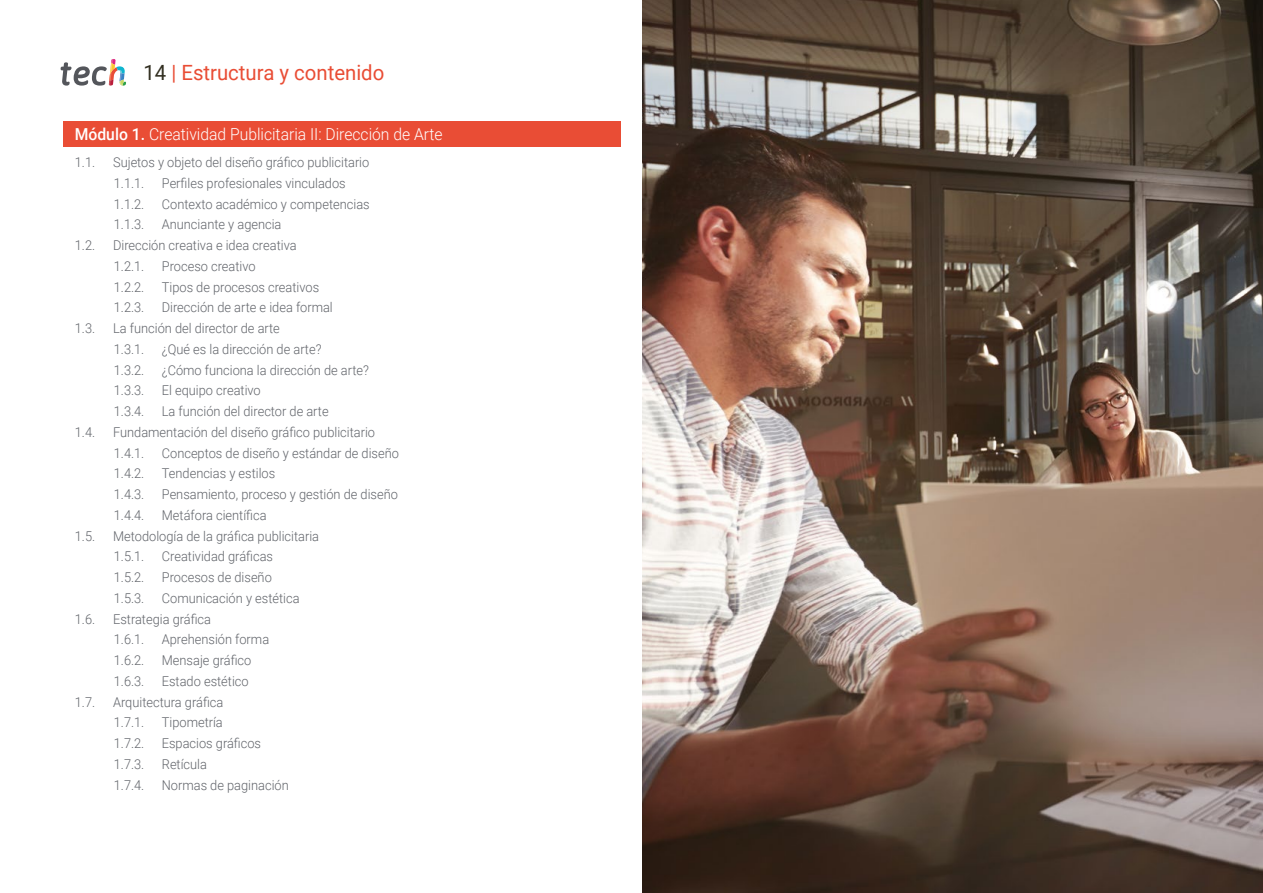
<style>
.page{position:relative;width:1263px;height:893px;background:#fff}
.page>*{position:absolute;margin:0;border:0;box-sizing:border-box;transform-origin:0 0}
.t1{font:21px "Roboto";color:#e94d35}
.t2{font:300 16.5px "Roboto";color:#fff;scale:.95 1}
.t3{font:300 13.5px/20.7px "Roboto";color:#61646a;scale:.95 1}
.s1{color:#312e20}
.s2{font-weight:500}
</style>
<div class="page">
<svg style="left:61px;top:59px;width:65px;height:27px"></svg>
<div style="left:64px;top:121px;width:557px;height:25px;background:#e94d35"></div>
<img style="left:642px;top:0;width:621px;height:893px">
<h1 class="t1" style="left:144px;top:57px;width:242px"><span class="s1">14</span> | Estructura y contenido</h1>
<p class="t2" style="left:75px;top:122px;width:389px"><span class="s2">Módulo 1.</span> Creatividad Publicitaria II: Dirección de Arte</p>
<p class="t3" style="left:75px;top:151px;width:23px">1.1.</p>
<p class="t3" style="left:113px;top:151px;width:271px">Sujetos y objeto del diseño gráfico publicitario<br>1.1.1.</p>
<p class="t3" style="left:162px;top:172px;width:195px">Perfiles profesionales vinculados</p>
<p class="t3" style="left:114px;top:193px;width:34px">1.1.2.</p>
<p class="t3" style="left:162px;top:193px;width:220px">Contexto académico y competencias</p>
<p class="t3" style="left:114px;top:214px;width:34px">1.1.3.</p>
<p class="t3" style="left:162px;top:214px;width:127px">Anunciante y agencia</p>
<p class="t3" style="left:75px;top:234px;width:23px">1.2.</p>
<p class="t3" style="left:113px;top:234px;width:195px">Dirección creativa e idea creativa<br>1.2.1.</p>
<p class="t3" style="left:162px;top:255px;width:100px">Proceso creativo</p>
<p class="t3" style="left:114px;top:276px;width:34px">1.2.2.</p>
<p class="t3" style="left:162px;top:276px;width:167px">Tipos de procesos creativos</p>
<p class="t3" style="left:114px;top:297px;width:34px">1.2.3.</p>
<p class="t3" style="left:162px;top:297px;width:181px">Dirección de arte e idea formal</p>
<p class="t3" style="left:75px;top:317px;width:23px">1.3.</p>
<p class="t3" style="left:113px;top:317px;width:177px">La función del director de arte<br>1.3.1.</p>
<p class="t3" style="left:162px;top:338px;width:170px">¿Qué es la dirección de arte?</p>
<p class="t3" style="left:114px;top:359px;width:34px">1.3.2.</p>
<p class="t3" style="left:162px;top:359px;width:220px">¿Cómo funciona la dirección de arte?</p>
<p class="t3" style="left:114px;top:380px;width:34px">1.3.3.</p>
<p class="t3" style="left:162px;top:380px;width:106px">El equipo creativo</p>
<p class="t3" style="left:114px;top:400px;width:34px">1.3.4.</p>
<p class="t3" style="left:162px;top:400px;width:177px">La función del director de arte</p>
<p class="t3" style="left:75px;top:421px;width:23px">1.4.</p>
<p class="t3" style="left:113px;top:421px;width:277px">Fundamentación del diseño gráfico publicitario<br>1.4.1.</p>
<p class="t3" style="left:162px;top:442px;width:251px">Conceptos de diseño y estándar de diseño</p>
<p class="t3" style="left:114px;top:463px;width:34px">1.4.2.</p>
<p class="t3" style="left:162px;top:463px;width:121px">Tendencias y estilos</p>
<p class="t3" style="left:114px;top:483px;width:34px">1.4.3.</p>
<p class="t3" style="left:162px;top:483px;width:250px">Pensamiento, proceso y gestión de diseño</p>
<p class="t3" style="left:114px;top:504px;width:34px">1.4.4.</p>
<p class="t3" style="left:162px;top:504px;width:112px">Metáfora científica</p>
<p class="t3" style="left:75px;top:525px;width:23px">1.5.</p>
<p class="t3" style="left:113px;top:525px;width:218px">Metodología de la gráfica publicitaria<br>1.5.1.</p>
<p class="t3" style="left:162px;top:546px;width:119px">Creatividad gráficas</p>
<p class="t3" style="left:114px;top:566px;width:34px">1.5.2.</p>
<p class="t3" style="left:162px;top:566px;width:117px">Procesos de diseño</p>
<p class="t3" style="left:114px;top:587px;width:34px">1.5.3.</p>
<p class="t3" style="left:162px;top:587px;width:146px">Comunicación y estética</p>
<p class="t3" style="left:75px;top:608px;width:23px">1.6.</p>
<p class="t3" style="left:113px;top:608px;width:105px">Estrategia gráfica<br>1.6.1.</p>
<p class="t3" style="left:162px;top:629px;width:114px">Aprehensión forma</p>
<p class="t3" style="left:114px;top:649px;width:34px">1.6.2.</p>
<p class="t3" style="left:162px;top:649px;width:96px">Mensaje gráfico</p>
<p class="t3" style="left:114px;top:670px;width:34px">1.6.3.</p>
<p class="t3" style="left:162px;top:670px;width:93px">Estado estético</p>
<p class="t3" style="left:75px;top:691px;width:23px">1.7.</p>
<p class="t3" style="left:113px;top:691px;width:118px">Arquitectura gráfica<br>1.7.1.</p>
<p class="t3" style="left:162px;top:712px;width:66px">Tipometría</p>
<p class="t3" style="left:114px;top:732px;width:34px">1.7.2.</p>
<p class="t3" style="left:162px;top:732px;width:106px">Espacios gráficos</p>
<p class="t3" style="left:114px;top:753px;width:34px">1.7.3.</p>
<p class="t3" style="left:162px;top:753px;width:49px">Retícula</p>
<p class="t3" style="left:114px;top:774px;width:34px">1.7.4.</p>
<p class="t3" style="left:162px;top:774px;width:135px">Normas de paginación</p>
</div>
